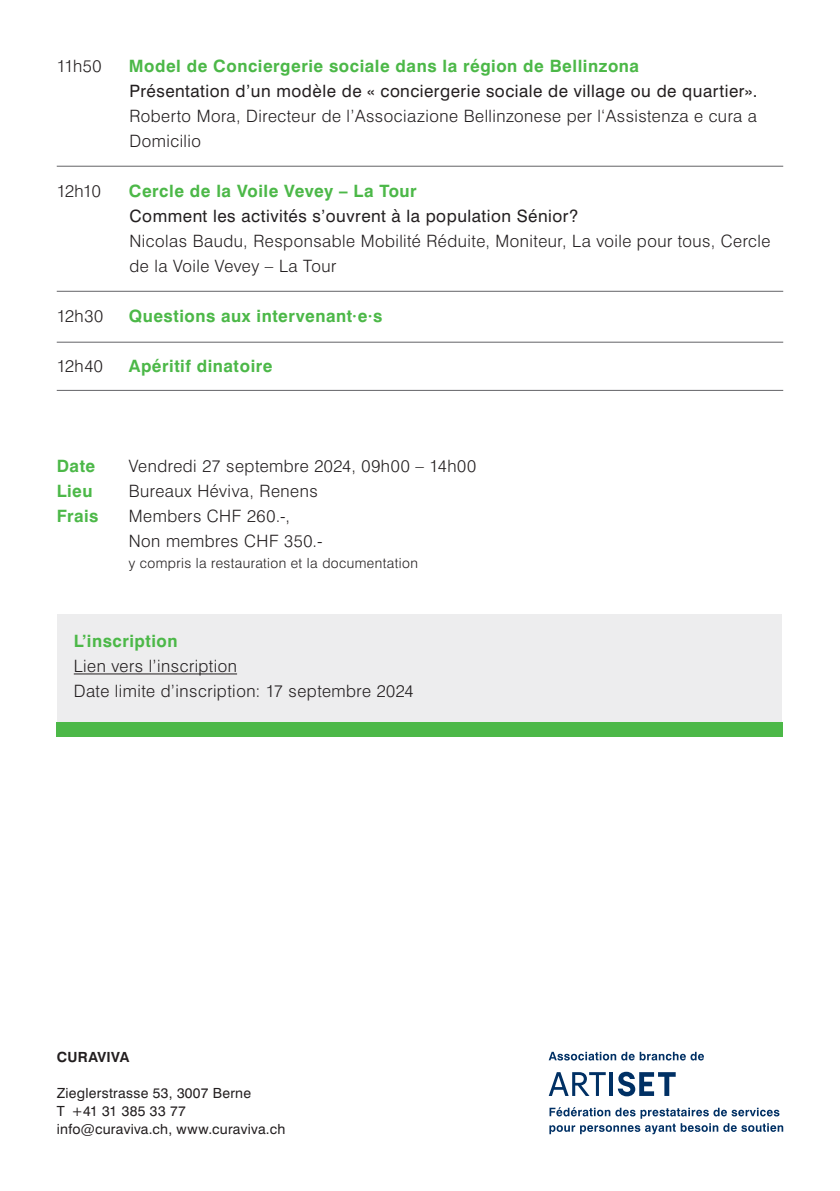
<style>
.page{position:relative;width:840px;height:1191px;background:#fff}
.page>*{position:absolute;margin:0;border:0;box-sizing:border-box;transform-origin:0 0}
.Text_Flyer{font:300 17px/25px "Swiss 721 BT";letter-spacing:.03em;color:#231f20}
.Text_Flyer-2{font:700 17px "Swiss 721 BT";letter-spacing:.03em;color:#4cb848}
.Text_Flyer-3{font:17px "Swiss 721 BT";letter-spacing:.03em;color:#231f20}
.Zwischentitel_Beige_Flyer{font:700 17px "Swiss 721 BT";letter-spacing:.03em;color:#4cb848}
.t1{font:14px/18px "Swiss 721 BT";letter-spacing:.02em;color:#231f20}
.Kleingedrucktes_Flyer{font:300 14px "Swiss 721 BT";letter-spacing:.03em;color:#231f20}
.t2{font:700 14px "Swiss 721 BT";letter-spacing:.02em;color:#231f20}
</style>
<div class="page">
<div style="left:58px;top:614px;width:723px;height:108px;background:#ededee"></div>
<div style="left:57px;top:722px;width:725px;height:14px;background:#4cb848"></div>
<hr style="left:57px;top:166px;width:725px;height:1px;background:#636366">
<hr style="left:57px;top:291px;width:725px;height:1px;background:#636366">
<hr style="left:57px;top:342px;width:725px;height:1px;background:#636366">
<hr style="left:57px;top:390px;width:725px;height:1px;background:#636366">
<hr style="left:609px;top:1072px;width:3px;height:24px;background:#003064">
<svg style="left:617px;top:1071px;width:58px;height:25px"></svg>
<svg style="left:548px;top:1072px;width:57px;height:24px"></svg>
<svg style="left:549px;top:1107px;width:233px;height:27px"></svg>
<svg style="left:548px;top:1051px;width:155px;height:9px"></svg>
<hr style="left:74px;top:673px;width:163px;height:1px;background:#231f20">
<p class="Text_Flyer" style="left:57px;top:53px;width:46px">11h50</p>
<p class="Text_Flyer-2" style="left:129px;top:56px;width:511px">Model de Conciergerie sociale dans la région de Bellinzona</p>
<p class="Text_Flyer-3" style="left:129px;top:81px;width:629px">Présentation d’un modèle de « conciergerie sociale de village ou de quartier».</p>
<p class="Text_Flyer" style="left:129px;top:103px;width:628px">Roberto Mora, Directeur de l’Associazione Bellinzonese per l‘Assistenza e cura a<br>Domicilio</p>
<p class="Text_Flyer" style="left:57px;top:178px;width:46px">12h10</p>
<p class="Text_Flyer-2" style="left:129px;top:181px;width:289px">Cercle de la Voile Vevey – La Tour</p>
<p class="Text_Flyer-3" style="left:129px;top:206px;width:450px">Comment les activités s’ouvrent à la population Sénior?</p>
<p class="Text_Flyer" style="left:129px;top:228px;width:642px">Nicolas Baudu, Responsable Mobilité Réduite, Moniteur, La voile pour tous, Cercle de la Voile Vevey – La Tour</p>
<p class="Text_Flyer" style="left:57px;top:303px;width:48px">12h30</p>
<p class="Text_Flyer-2" style="left:129px;top:306px;width:255px">Questions aux intervenant·e·s</p>
<p class="Text_Flyer" style="left:57px;top:353px;width:48px">12h40</p>
<p class="Text_Flyer-2" style="left:129px;top:356px;width:145px">Apéritif dinatoire</p>
<p class="Text_Flyer-2" style="left:57px;top:456px;width:40px">Date</p>
<p class="Text_Flyer" style="left:129px;top:453px;width:349px">Vendredi 27 septembre 2024, 09h00 – 14h00</p>
<p class="Text_Flyer-2" style="left:57px;top:481px;width:37px">Lieu</p>
<p class="Text_Flyer" style="left:129px;top:478px;width:190px">Bureaux Héviva, Renens</p>
<p class="Text_Flyer-2" style="left:57px;top:506px;width:43px">Frais</p>
<p class="Text_Flyer" style="left:129px;top:503px;width:163px">Members CHF 260.-,</p>
<p class="Text_Flyer" style="left:129px;top:528px;width:195px">Non membres CHF 350.-</p>
<p class="Kleingedrucktes_Flyer" style="left:129px;top:555px;width:290px">y compris la restauration et la documentation</p>
<p class="Zwischentitel_Beige_Flyer" style="left:74px;top:631px;width:105px">L’inscription</p>
<p class="Text_Flyer" style="left:74px;top:653px;width:165px">Lien vers l’inscription</p>
<p class="Text_Flyer" style="left:74px;top:678px;width:341px">Date limite d’inscription: 17 septembre 2024</p>
<p class="t2" style="left:57px;top:1048px;width:74px">CURAVIVA</p>
<p class="t1" style="left:57px;top:1084px;width:230px">Zieglerstrasse 53, 3007 Berne<br>T +41 31 385 33 77 info@curaviva.ch, www.curaviva.ch</p>
</div>
